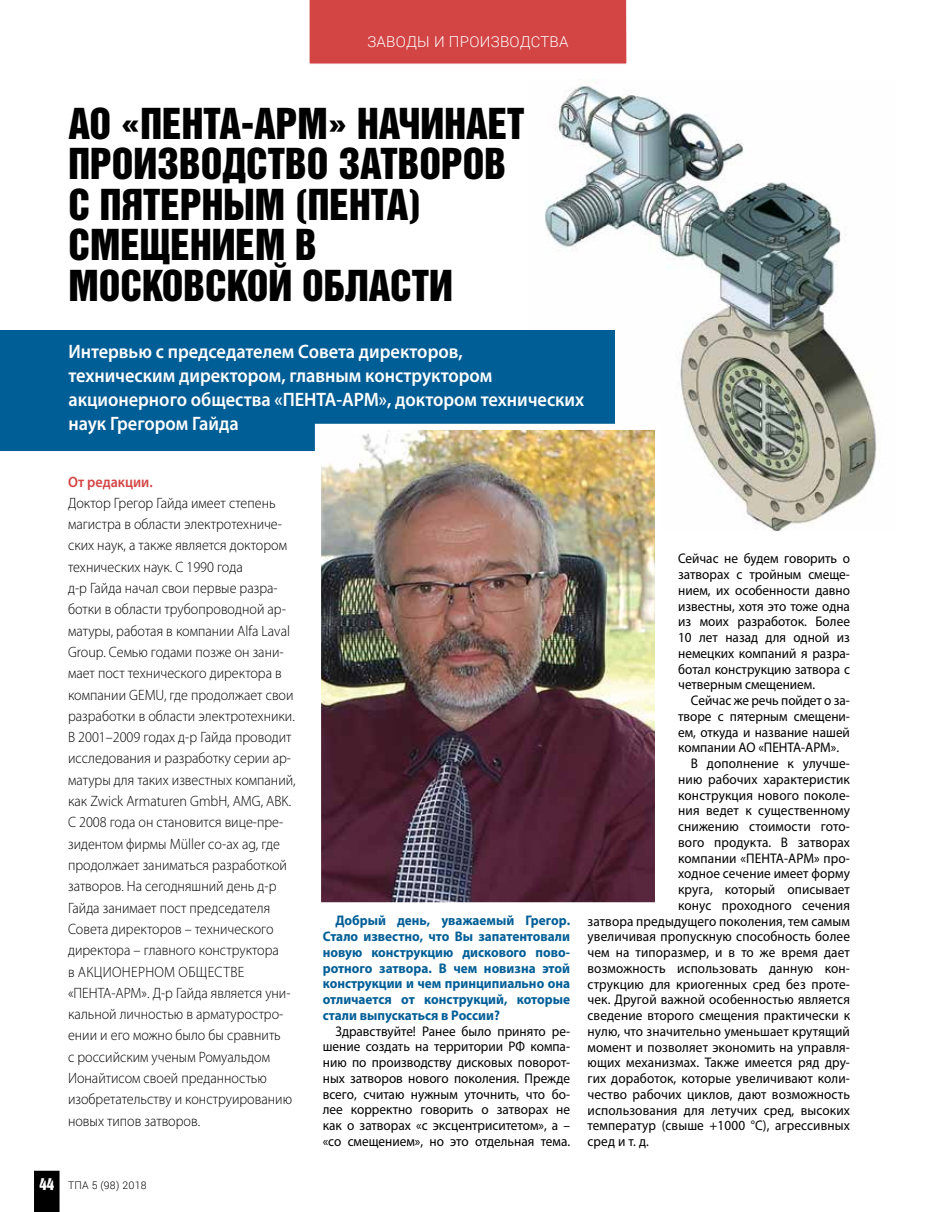
<style>
.page{position:relative;width:936px;height:1212px;background:#fff}
.page>*{position:absolute;margin:0;border:0;box-sizing:border-box;transform-origin:0 0}
.t1{font:39px/40.5px "Helvetica Inserat LT Std";color:#000}
.t2{font:600 19.5px/24px "Myriad Pro";color:#fff;scale:.94 1}
.t3{font:300 15px/21.3px "Myriad Pro";color:#000;scale:.94 1}
.t4{font:300 15px "Roboto";letter-spacing:.02em;color:#fff}
.t5{font:600 15px "Myriad Pro";color:#d34444;scale:.94 1}
.t6{font:13.95px/15.8px "Myriad Pro";letter-spacing:.01em;color:#000;text-align:justify;scale:.95 1}
.t7{font:700 13.95px/15.8px "Myriad Pro";color:#005e96;text-align:justify;scale:.95 1}
.t8{font:300 10.5px "Roboto";letter-spacing:.02em;color:#000}
.s1{font-family:"Helvetica Inserat LT Std";font-weight:400;font-size:15px;color:#fff}
</style>
<div class="page">
<div style="left:309px;top:0;width:318px;height:64px;background:#d34444"></div>
<div style="left:34px;top:1171px;width:26px;height:41px;background:#000"></div>
<img style="left:545px;top:82px;width:332px;height:449px">
<div style="left:0;top:330px;width:614px;height:121px;background:#005e96"></div>
<img style="left:322px;top:431px;width:332px;height:470px">
<div style="left:315px;top:424px;width:346px;height:484px;border:6px solid #fff"></div>
<p class="t4" style="left:367px;top:32px;width:203px">ЗАВОДЫ И ПРОИЗВОДСТВА</p>
<h1 class="t1" style="left:68px;top:104px;width:457px">АО «ПЕНТА-АРМ» НАЧИНАЕТ<br>ПРОИЗВОДСТВО ЗАТВОРОВ<br>С ПЯТЕРНЫМ (ПЕНТА)<br>СМЕЩЕНИЕМ В<br>МОСКОВСКОЙ ОБЛАСТИ</h1>
<h2 class="t2" style="left:68px;top:339px;width:550px">Интервью с председателем Совета директоров,<br>техническим директором, главным конструктором акционерного общества «ПЕНТА-АРМ», доктором технических наук Грегором Гайда</h2>
<p class="t5" style="left:68px;top:472px;width:92px">От редакции.</p>
<p class="t3" style="left:68px;top:492px;width:244px">Доктор Грегор Гайда имеет степень магистра в области электротехниче&shy;ских наук, а также является доктором технических наук. С 1990 года<br>д-р Гайда начал свои первые разра&shy;ботки в области трубопроводной ар&shy;матуры, работая в компании Alfa Laval Group. Семью годами позже он зани&shy;мает пост технического директора в компании GEMU, где продолжает свои разработки в области электротехники.<br>В 2001–2009 годах д-р Гайда проводит исследования и разработку серии ар&shy;матуры для таких известных компаний, как Zwick Armaturen GmbH, AMG, ABK.<br>С 2008 года он становится вице-пре&shy;зидентом фирмы Müller co-ax ag, где продолжает заниматься разработкой затворов. На сегодняшний день д-р Гайда занимает пост председателя Совета директоров – технического директора – главного конструктора<br>в АКЦИОНЕРНОМ ОБЩЕСТВЕ «ПЕНТА-АРМ». Д-р Гайда является уни&shy;кальной личностью в арматуростро&shy;ении и его можно было бы сравнить<br>с российским ученым Ромуальдом Ионайтисом своей преданностью изобретательству и конструированию новых типов затворов.</p>
<p class="t8" style="left:39px;top:1178px;width:109px"><span class="s1">44</span> ТПА 5 (98) 2018</p>
<p class="t7" style="left:323px;top:912px;width:262px;text-indent:13px">Добрый день, уважаемый Грегор.<br>Стало известно, что Вы запатентовали новую конструкцию дискового пово&shy;ротного затвора. В чем новизна этой конструкции и чем принципиально она отличается от конструкций, которые стали выпускаться в России?</p>
<p class="t6" style="left:323px;top:1023px;width:262px;text-indent:13px">Здравствуйте! Ранее было принято ре&shy;шение создать на территории РФ компа&shy;нию по производству дисковых поворот&shy;ных затворов нового поколения. Прежде всего, считаю нужным уточнить, что бо&shy;лее корректно говорить о затворах не как о затворах «с эксцентриситетом», а – «со смещением», но это отдельная тема.</p>
<p class="t6" style="left:678px;top:550px;width:182px">Сейчас не будем говорить о затворах с тройным смеще&shy;нием, их особенности давно известны, хотя это тоже одна из моих разработок. Более 10 лет назад для одной из немецких компаний я разра&shy;ботал конструкцию затвора с четверным смещением.</p>
<p class="t6" style="left:691px;top:692px;width:169px">Сейчас же речь пойдет о за-</p>
<p class="t6" style="left:678px;top:708px;width:182px">творе с пятерным смещени-</p>
<p class="t6" style="left:678px;top:724px;width:182px">ем, откуда и название нашей</p>
<p class="t6" style="left:678px;top:739px;width:171px">компании АО «ПЕНТА-АРМ».</p>
<p class="t6" style="left:691px;top:755px;width:169px">В дополнение к улучше-</p>
<p class="t6" style="left:678px;top:771px;width:182px">нию рабочих характеристик</p>
<p class="t6" style="left:678px;top:787px;width:182px">конструкция нового поколе-</p>
<p class="t6" style="left:678px;top:802px;width:182px">ния ведет к существенному</p>
<p class="t6" style="left:678px;top:818px;width:182px">снижению стоимости гото-</p>
<p class="t6" style="left:678px;top:834px;width:182px">вого продукта. В затворах</p>
<p class="t6" style="left:678px;top:850px;width:182px">компании «ПЕНТА-АРМ» про-</p>
<p class="t6" style="left:678px;top:865px;width:182px">ходное сечение имеет форму</p>
<p class="t6" style="left:678px;top:881px;width:182px">круга, который описывает</p>
<p class="t6" style="left:678px;top:897px;width:182px">конус проходного сечения</p>
<p class="t6" style="left:587px;top:913px;width:278px">затвора предыдущего поколения, тем самым</p>
<p class="t6" style="left:587px;top:928px;width:278px">увеличивая пропускную способность более</p>
<p class="t6" style="left:587px;top:944px;width:278px">чем на типоразмер, и в то же время дает</p>
<p class="t6" style="left:587px;top:960px;width:278px">возможность использовать данную кон-</p>
<p class="t6" style="left:587px;top:976px;width:278px">струкцию для криогенных сред без проте-</p>
<p class="t6" style="left:587px;top:991px;width:278px">чек. Другой важной особенностью является</p>
<p class="t6" style="left:587px;top:1007px;width:278px">сведение второго смещения практически к</p>
<p class="t6" style="left:587px;top:1023px;width:278px">нулю, что значительно уменьшает крутящий</p>
<p class="t6" style="left:587px;top:1039px;width:278px">момент и позволяет экономить на управля-</p>
<p class="t6" style="left:587px;top:1054px;width:278px">ющих механизмах. Также имеется ряд дру-</p>
<p class="t6" style="left:587px;top:1070px;width:278px">гих доработок, которые увеличивают коли-</p>
<p class="t6" style="left:587px;top:1086px;width:278px">чество рабочих циклов, дают возможность</p>
<p class="t6" style="left:587px;top:1102px;width:278px">использования для летучих сред, высоких</p>
<p class="t6" style="left:587px;top:1117px;width:278px">температур (свыше +1000 °С), агрессивных</p>
<p class="t6" style="left:587px;top:1133px;width:66px">сред и т. д.</p>
</div>
